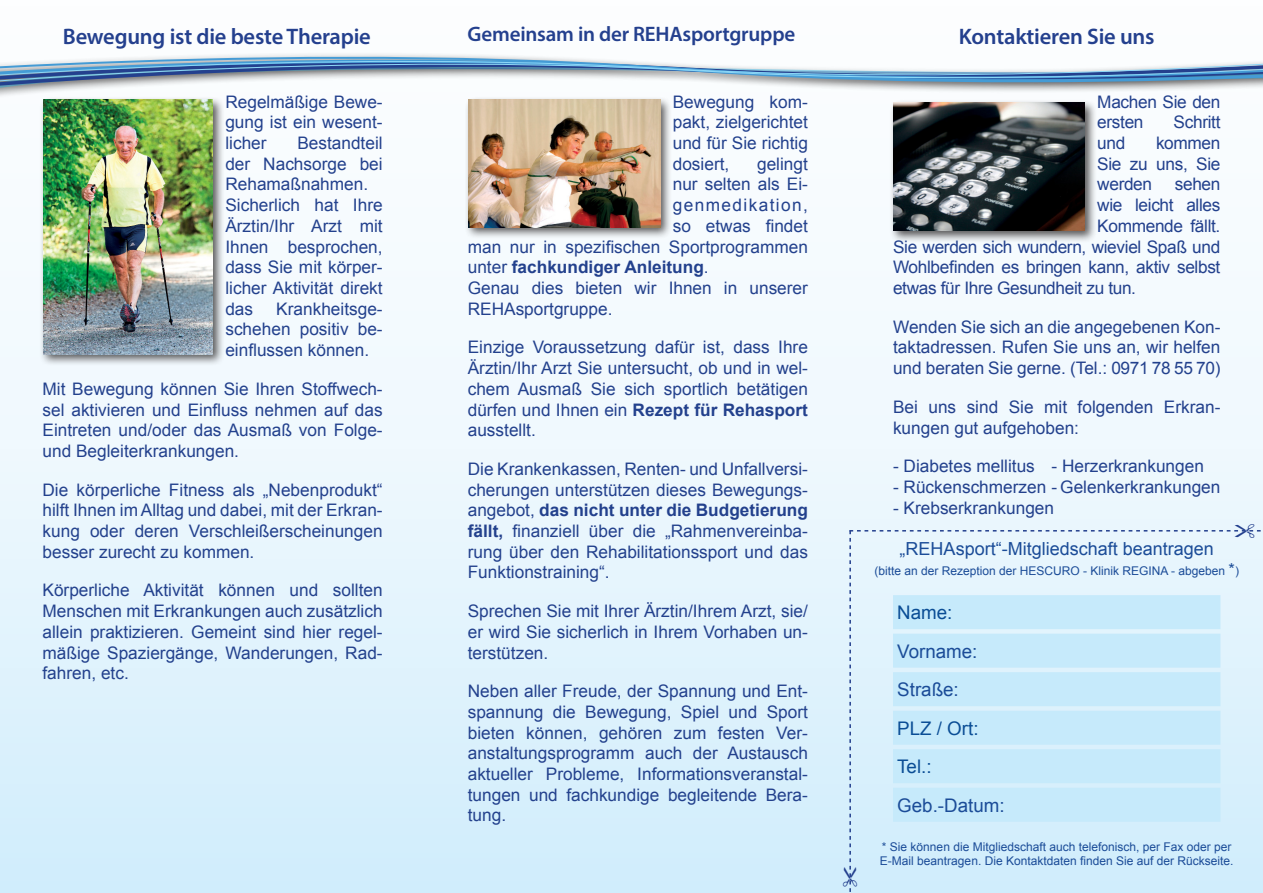
<style>
.page{position:relative;width:1263px;height:893px;background:#fff}
.page>*{position:absolute;margin:0;border:0;box-sizing:border-box;transform-origin:0 0}
.t1{font:600 22.5px "Myriad Pro";letter-spacing:-.01em;color:#24408e}
.t2{font:600 21px "Myriad Pro";letter-spacing:-.01em;color:#24408e}
.t3{font:18.75px/38.5px "Arial";color:#1b4c98}
.t4{font:18.75px/38.5px "Arial";color:#0a4d95}
.t5{font:18px "Arial";color:#1b4c98}
.t6{font:17.25px/20.7px "Arial";color:#23418d;text-align:justify}
.t7{font:17.25px/20.7px "Arial";letter-spacing:-.02em;color:#23418d}
.t8{font:700 17.25px "Arial";color:#23418d}
.t9{font:17.25px "Arial";letter-spacing:.08em;color:#23418d}
.t10{font:12px/14.4px "Arial";color:#1b4c98}
.s1{font-weight:400}
.s2{font-weight:700}
.s3{font-size:16.5px}
</style>
<div class="page">
<div style="left:465px;top:96px;width:208px;height:144px;background:#221f1f;opacity:.75"></div>
<img style="left:469px;top:103px;width:191px;height:124px">
<div style="left:39px;top:96px;width:186px;height:270px;background:#221f1f;opacity:.75"></div>
<img style="left:43px;top:103px;width:170px;height:251px">
<div style="left:889px;top:99px;width:208px;height:144px;background:#221f1f;opacity:.75"></div>
<img style="left:893px;top:103px;width:191px;height:127px">
<img style="left:0;top:97px;width:1263px;height:6px">
<svg style="left:0;top:45px;width:1263px;height:52px"></svg>
<svg style="left:843px;top:524px;width:420px;height:369px;background:#d2edfb"></svg>
<h1 class="t1" style="left:63px;top:25px;width:310px">Bewegung ist die beste Therapie</h1>
<p class="t2" style="left:468px;top:23px;width:329px">Gemeinsam in der REHAsportgruppe</p>
<h1 class="t1" style="left:959px;top:25px;width:197px">Kontaktieren Sie uns</h1>
<p class="t6" style="left:225px;top:93px;width:159px">Regelmäßige Bewe&shy;gung ist ein wesent&shy;licher</p>
<p class="t6" style="left:225px;top:134px;width:159px;text-align:left;text-indent:72px">Bestandteil der Nachsorge bei<br>Rehamaßnahmen.<br>Sicherlich hat Ihre<br>Ärztin/Ihr Arzt mit<br>Ihnen besprochen, dass Sie mit körper&shy;licher Aktivität direkt das</p>
<p class="t6" style="left:225px;top:300px;width:159px;text-indent:51px">Krankheitsge&shy;schehen positiv be&shy;einlussen können.</p>
<p class="t6" style="left:43px;top:380px;width:342px">Mit Bewegung können Sie Ihren Stoffwech&shy;sel aktivieren und Einluss nehmen auf das Eintreten und/oder das Ausmaß von Folge&shy;und Begleiterkrankungen.</p>
<p class="t6" style="left:43px;top:481px;width:342px">Die körperliche Fitness als „Nebenprodukt“ hilft Ihnen im Alltag und dabei, mit der Erkran&shy;kung oder deren Verschleißerscheinungen besser zurecht zu kommen.</p>
<p class="t6" style="left:43px;top:582px;width:342px">Körperliche Aktivität können und sollten Menschen mit Erkrankungen auch zusätzlich allein praktizieren. Gemeint sind hier regel&shy;mäßige Spaziergänge, Wanderungen, Rad&shy;fahren, etc.</p>
<p class="t6" style="left:673px;top:93px;width:137px">Bewegung kom&shy;pakt, zielgerichtet und für Sie richtig dosiert,</p>
<p class="t6" style="left:757px;top:155px;width:52px">gelingt</p>
<p class="t6" style="left:673px;top:176px;width:137px">nur selten als Ei-</p>
<p class="t9" style="left:673px;top:199px;width:137px">genmedikation,</p>
<p class="t6" style="left:673px;top:216px;width:137px">so etwas indet</p>
<p class="t6" style="left:468px;top:236px;width:342px">man nur in speziischen Sportprogrammen</p>
<p class="t8" style="left:468px;top:261px;width:242px"><span class="s1">unter</span> fachkundiger Anleitung<span class="s1">.</span></p>
<p class="t6" style="left:468px;top:279px;width:342px">Genau dies bieten wir Ihnen in unserer</p>
<p class="t6" style="left:468px;top:300px;width:146px">REHAsportgruppe.</p>
<p class="t6" style="left:468px;top:337px;width:342px">Einzige Voraussetzung dafür ist, dass Ihre Ärztin/Ihr Arzt Sie untersucht, ob und in wel&shy;chem Ausmaß Sie sich sportlich betätigen dürfen und Ihnen ein <span class="s2">Rezept für Rehasport </span>ausstellt.</p>
<p class="t6" style="left:468px;top:460px;width:342px">Die Krankenkassen, Renten- und Unfallversi&shy;cherungen unterstützen dieses Bewegungs&shy;angebot, <span class="s2">das nicht unter die Budgetierung fällt,</span> inanziell über die „Rahmenvereinba&shy;rung über den Rehabilitationssport und das Funktionstraining“.</p>
<p class="t6" style="left:468px;top:602px;width:342px">Sprechen Sie mit Ihrer Ärztin/Ihrem Arzt, sie/ er wird Sie sicherlich in Ihrem Vorhaben un&shy;terstützen.</p>
<p class="t6" style="left:468px;top:682px;width:342px">Neben aller Freude, der Spannung und Ent&shy;spannung die Bewegung, Spiel und Sport bieten können, gehören zum festen Ver&shy;anstaltungsprogramm auch der Austausch aktueller Probleme, Informationsveranstal&shy;tungen und fachkundige begleitende Bera&shy;tung.</p>
<p class="t7" style="left:1097px;top:93px;width:125px">Machen Sie den ersten</p>
<p class="t7" style="left:1173px;top:114px;width:48px">Schritt</p>
<p class="t6" style="left:1097px;top:134px;width:125px;text-indent:59px">kommen Sie zu uns, Sie werden</p>
<p class="t6" style="left:1097px;top:134px;width:30px">und</p>
<p class="t6" style="left:1175px;top:176px;width:47px">sehen</p>
<p class="t7" style="left:1097px;top:196px;width:125px">wie leicht alles</p>
<p class="t7" style="left:1097px;top:217px;width:125px">Kommende fällt.</p>
<p class="t7" style="left:893px;top:238px;width:329px">Sie werden sich wundern, wieviel Spaß und</p>
<p class="t7" style="left:893px;top:257px;width:329px">Wohlbeinden es bringen kann, aktiv selbst</p>
<p class="t7" style="left:893px;top:278px;width:245px">etwas für Ihre Gesundheit zu tun.</p>
<p class="t6" style="left:893px;top:318px;width:329px">Wenden Sie sich an die angegebenen Kon&shy;taktadressen. Rufen Sie uns an, wir helfen und beraten Sie gerne. (Tel.: 0971 78 55 70)</p>
<p class="t6" style="left:893px;top:398px;width:329px">Bei uns sind Sie mit folgenden Erkran&shy;kungen gut aufgehoben:</p>
<p class="t6" style="left:893px;top:457px;width:312px">- Diabetes mellitus - Herzerkrankungen</p>
<p class="t6" style="left:893px;top:477px;width:329px">- Rückenschmerzen - Gelenkerkrankungen</p>
<p class="t6" style="left:893px;top:499px;width:163px">- Krebserkrankungen</p>
<p class="t5" style="left:900px;top:542px;width:316px">„REHAsport“-Mitgliedschaft beantragen</p>
<p class="t10" style="left:874px;top:564px;width:366px">(bitte an der Rezeption der HESCURO - Klinik REGINA - abgeben <span class="s3">*</span>)</p>
<p class="t4" style="left:897px;top:595px;width:57px">Name:</p>
<p class="t3" style="left:897px;top:633px;width:82px">Vorname:<br>Straße:</p>
<p class="t4" style="left:897px;top:710px;width:83px">PLZ / Ort:<br>Tel.:</p>
<p class="t3" style="left:897px;top:787px;width:109px">Geb.-Datum:</p>
<p class="t10" style="left:880px;top:840px;width:355px">* Sie können die Mitgliedschaft auch telefonisch, per Fax oder per<br>E-Mail beantragen. Die Kontaktdaten inden Sie auf der Rückseite.</p>
</div>
